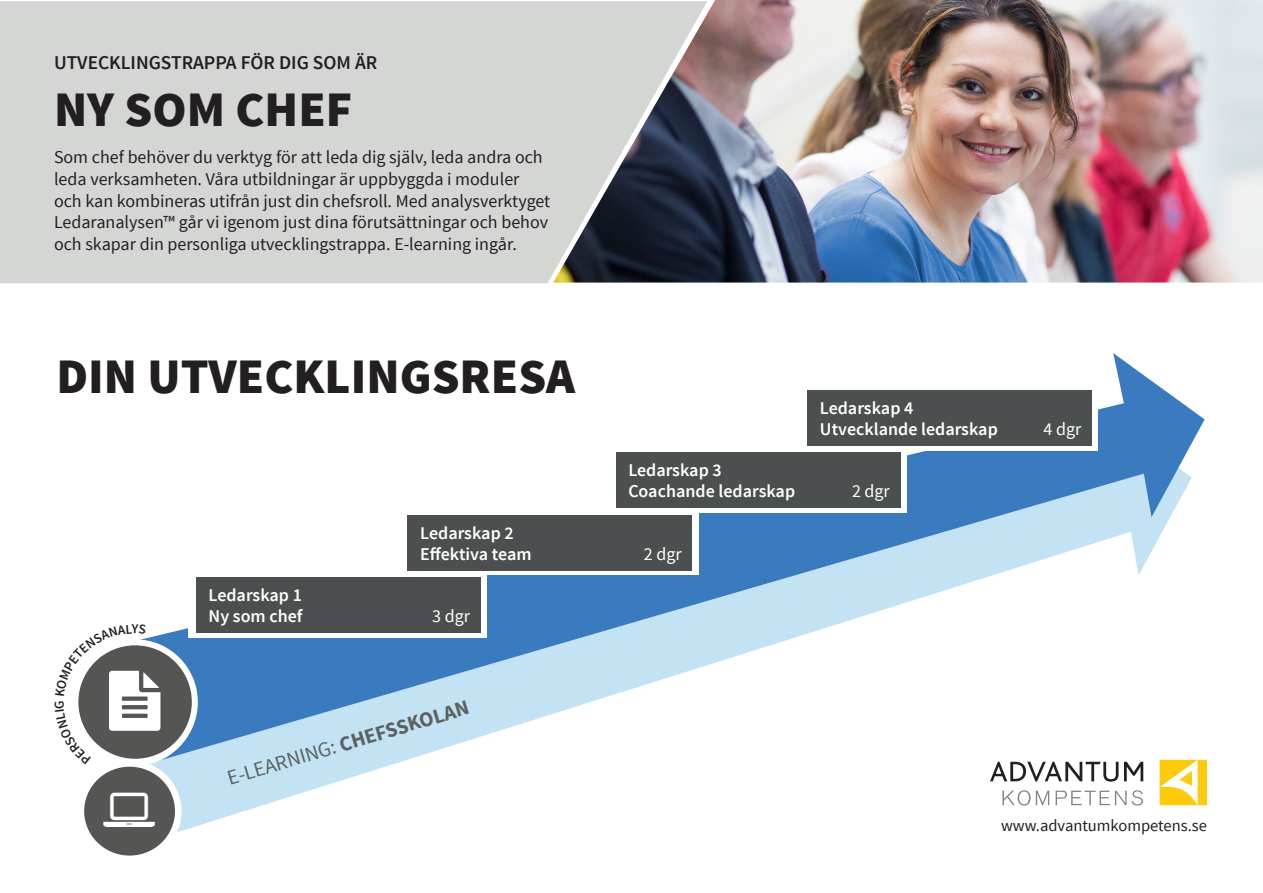
<style>
.page{position:relative;width:1263px;height:893px;background:#fff}
.page>*{position:absolute;margin:0;border:0;box-sizing:border-box;transform-origin:0 0}
.t1{font:900 49.5px "Source Sans Pro";color:#231f20}
.t2{font:21px "Source Sans Pro";color:#5d6161}
.t3{font:600 19.5px "Source Sans Pro";color:#231f20}
.t4{font:18px/21.6px "Source Sans Pro";color:#231f20}
.t5{font:600 18px/21px "Source Sans Pro";color:#fff}
.t6{font:18px "Source Sans Pro";color:#fff}
.t7{font:16.5px "Source Sans Pro";color:#231f20}
.s1{font-weight:700}
</style>
<div class="page">
<svg style="left:155px;top:766px;width:1037px;height:66px"></svg>
<svg style="left:151px;top:353px;width:1054px;height:413px"></svg>
<div style="left:0;top:1px;width:538px;height:282px;background:#d4d6d4"></div>
<svg style="left:1002px;top:790px;width:47px;height:15px"></svg>
<svg style="left:1055px;top:791px;width:71px;height:14px"></svg>
<svg style="left:1132px;top:790px;width:11px;height:15px"></svg>
<svg style="left:990px;top:762px;width:128px;height:20px"></svg>
<svg style="left:1124px;top:762px;width:19px;height:19px"></svg>
<svg style="left:1159px;top:760px;width:48px;height:45px"></svg>
<div style="left:538px;top:1px;width:15px;height:283px;background:#d4d6d4"></div>
<div style="left:81px;top:763px;width:97px;height:96px;background:#555554;border-radius:50%"></div>
<div style="left:78px;top:760px;width:104px;height:102px;border:7px solid #fff;border-radius:50%"></div>
<svg style="left:75px;top:642px;width:120px;height:120px;fill:#555554"></svg>
<img style="left:553px;top:0;width:710px;height:283px">
<div style="left:188px;top:573px;width:298px;height:64px;background:#fff"></div>
<div style="left:196px;top:577px;width:284px;height:56px;background:#4c4f50"></div>
<div style="left:400px;top:511px;width:298px;height:64px;background:#fff"></div>
<div style="left:407px;top:515px;width:285px;height:55px;background:#4c4f50"></div>
<div style="left:608px;top:448px;width:298px;height:65px;background:#fff"></div>
<div style="left:616px;top:452px;width:285px;height:56px;background:#4c4f50"></div>
<div style="left:800px;top:386px;width:298px;height:64px;background:#fff"></div>
<div style="left:807px;top:390px;width:285px;height:55px;background:#4c4f50"></div>
<svg style="left:75px;top:624px;width:85px;height:140px"></svg>
<p class="t3" style="left:54px;top:50px;width:325px">UTVECKLINGSTRAPPA FÖR DIG SOM ÄR</p>
<h1 class="t1" style="left:54px;top:77px;width:300px">NY SOM CHEF</h1>
<p class="t4" style="left:54px;top:147px;width:498px">Som chef behöver du verktyg för att leda dig själv, leda andra och leda verksamheten. Våra utbildningar är uppbyggda i moduler och kan kombineras utifrån just din chefsroll. Med analysverktyget Ledaranalysen™ går vi igenom just dina förutsättningar och behov och skapar din personliga utvecklingstrappa. E-learning ingår.</p>
<h1 class="t1" style="left:56px;top:344px;width:520px">DIN UTVECKLINGSRESA</h1>
<p class="t5" style="left:209px;top:585px;width:95px">Ledarskap 1<br>Ny som chef</p>
<p class="t5" style="left:420px;top:523px;width:113px">Ledarskap 2<br>Effektiva team</p>
<p class="t6" style="left:432px;top:605px;width:39px">3 dgr</p>
<p class="t2" style="left:224px;top:765px;width:252px;rotate:-16deg">E-LEARNING: <span class="s1">CHEFSSKOLAN</span></p>
<p class="t5" style="left:628px;top:460px;width:168px">Ledarskap 3<br>Coachande ledarskap</p>
<p class="t6" style="left:644px;top:542px;width:39px">2 dgr</p>
<p class="t5" style="left:820px;top:398px;width:179px">Ledarskap 4<br>Utvecklande ledarskap</p>
<p class="t6" style="left:852px;top:480px;width:39px">2 dgr</p>
<p class="t6" style="left:1043px;top:418px;width:39px">4 dgr</p>
<p class="t7" style="left:1001px;top:815px;width:207px">www.advantumkompetens.se</p>
</div>
